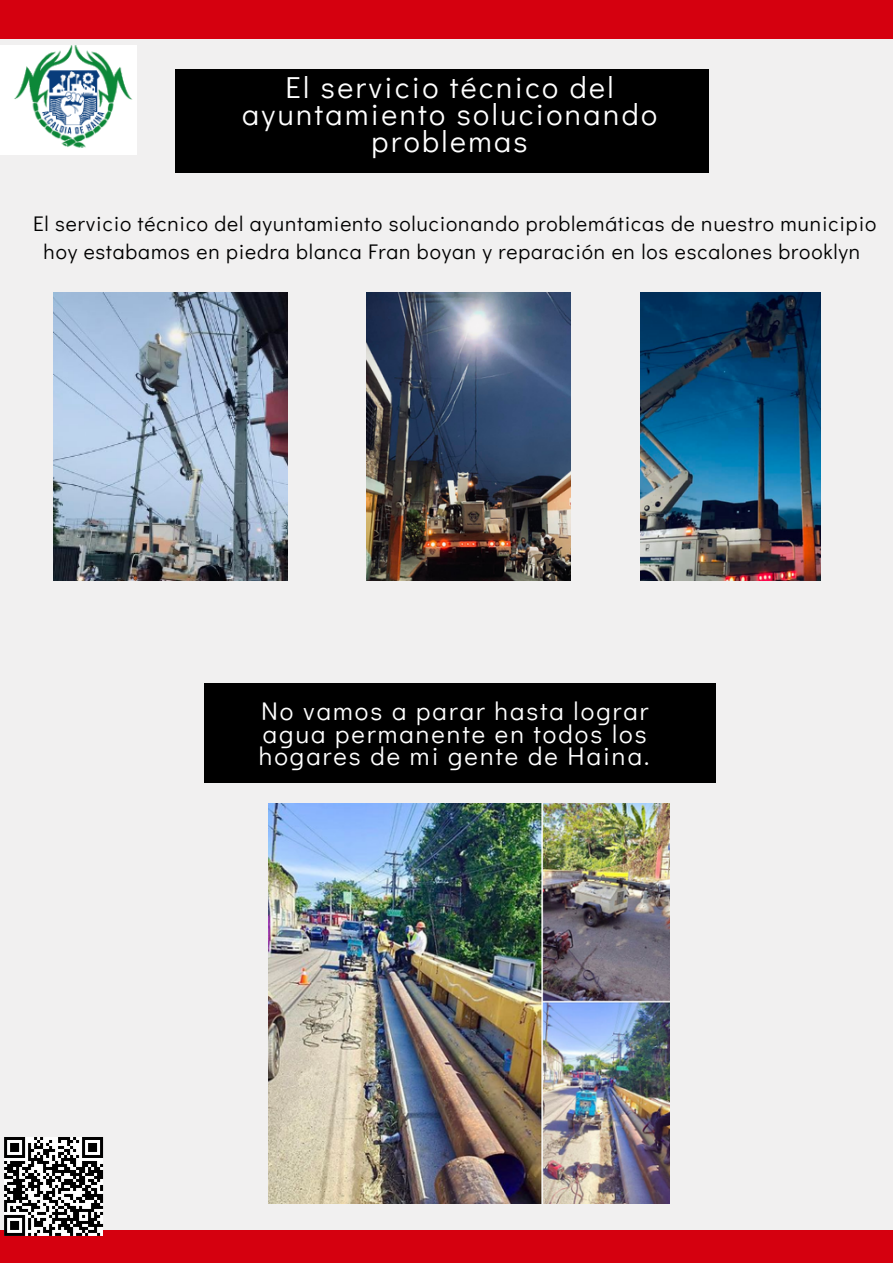
<style>
.page{position:relative;width:893px;height:1264px;background:#fff}
.page>*{position:absolute;margin:0;border:0;box-sizing:border-box;transform-origin:0 0}
.t1{font:30.3px/27px "Didact Gothic";letter-spacing:.08em;color:#fff;text-align:center}
.t2{font:25.5px/22.6px "Didact Gothic";letter-spacing:.08em;color:#fff;text-align:justify}
.t3{font:21.15px/28.5px "Didact Gothic";letter-spacing:.04em;color:#000;text-align:center}
</style>
<div class="page">
<div style="left:0;top:14px;width:892px;height:1238px;background:#f1f0f0"></div>
<div style="left:0;top:1229px;width:892px;height:33px;background:#d5000f"></div>
<div style="left:0;top:0;width:892px;height:38px;background:#d5000f"></div>
<div style="left:175px;top:70px;width:533px;height:102px;background:#000"></div>
<svg style="left:4px;top:1137px;width:99px;height:98px"></svg>
<img style="left:0;top:46px;width:136px;height:109px">
<div style="left:204px;top:683px;width:512px;height:99px;background:#000"></div>
<img style="left:54px;top:293px;width:233px;height:288px">
<img style="left:366px;top:293px;width:205px;height:288px">
<img style="left:640px;top:293px;width:180px;height:288px">
<img style="left:269px;top:803px;width:400px;height:400px">
<p class="t1" style="left:242px;top:72px;width:416px">El servicio técnico del ayuntamiento solucionando problemas</p>
<p class="t3" style="left:33px;top:208px;width:844px">El servicio técnico del ayuntamiento solucionando problemáticas de nuestro municipio hoy estabamos en piedra blanca Fran boyan y reparación en los escalones brooklyn</p>
<p class="t2" style="left:259px;top:698px;width:392px">No vamos a parar hasta lograr agua permanente en todos los hogares de mi gente de Haina.</p>
</div>
